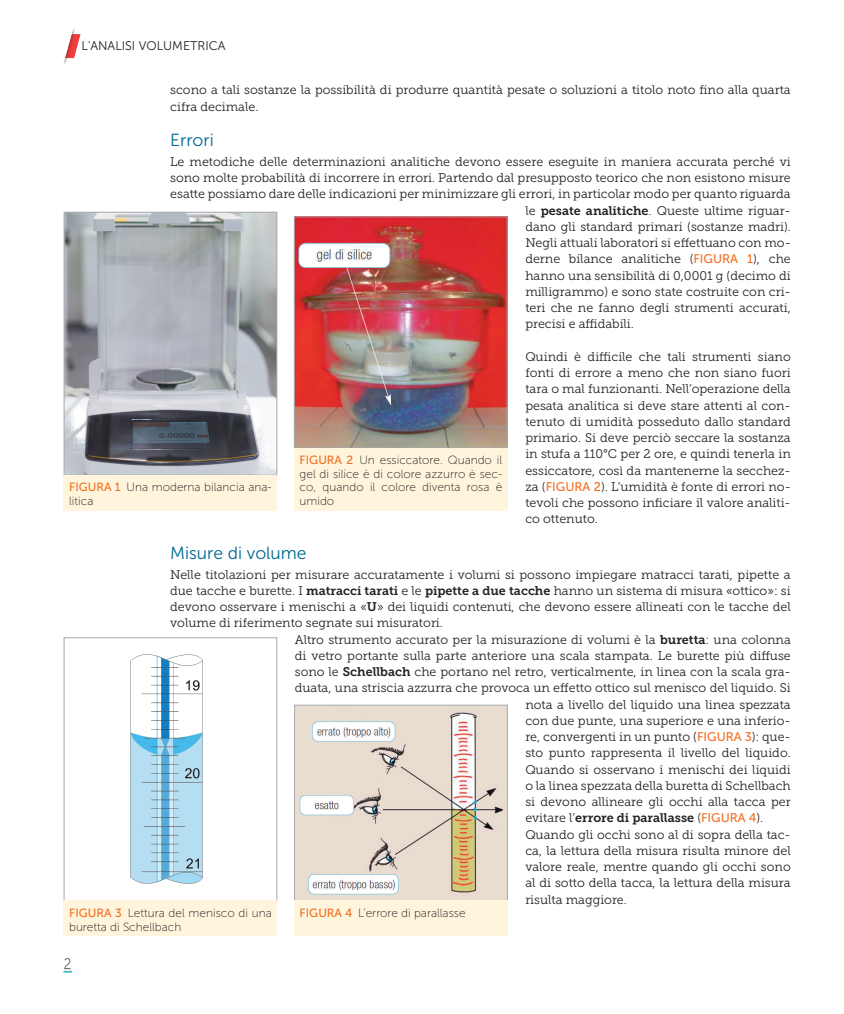
<style>
.page{position:relative;width:844px;height:1014px;background:#fff}
.page>*{position:absolute;margin:0;border:0;box-sizing:border-box;transform-origin:0 0}
.t1{font:17.5px "Museo Sans 300";color:#006991}
.t2{font:15px "Museo Sans 100";color:#231f20;scale:.9 1}
.t3{font:12.5px/16.2px "Museo Slab 300";color:#231f20;text-align:justify}
.t4{font:12.5px "Museo Slab 700";color:#231f20}
.t5{font:12.5px "Museo Sans 300";color:#231f20}
.t6{font:11.88px/13.8px "Museo Sans 100";color:#231f20}
.s1{font-family:"Museo Slab 700"}
.s2{font-family:"Museo Sans 500";color:#f36e21}
.s3{font-family:"Museo Slab 300"}
</style>
<div class="page">
<svg style="left:64px;top:969px;width:8px;height:3px"></svg>
<svg style="left:63px;top:28px;width:17px;height:37px"></svg>
<img style="left:66px;top:214px;width:209px;height:259px">
<div style="left:64px;top:212px;width:213px;height:263px;border:1px solid #a8a9ad"></div>
<div style="left:64px;top:475px;width:213px;height:35px;background:#fef5dc"></div>
<img style="left:296px;top:218px;width:209px;height:228px">
<div style="left:294px;top:216px;width:213px;height:232px;border:1px solid #a8a9ad"></div>
<div style="left:294px;top:448px;width:213px;height:62px;background:#fef5dc"></div>
<img style="left:130px;top:654px;width:73px;height:229px">
<div style="left:64px;top:637px;width:213px;height:263px;border:1px solid #a8a9ad"></div>
<div style="left:64px;top:900px;width:213px;height:35px;background:#fef5dc"></div>
<img style="left:296px;top:706px;width:209px;height:193px">
<div style="left:294px;top:704px;width:213px;height:197px;border:1px solid #a8a9ad"></div>
<div style="left:294px;top:900px;width:213px;height:35px;background:#fef5dc"></div>
<p class="t5" style="left:81px;top:39px;width:145px">L'ANALISI VOLUMETRICA</p>
<p class="t3" style="left:170px;top:82px;width:622px">scono a tali sostanze la possibilità di produrre quantità pesate o soluzioni a titolo noto fino alla quarta cifra decimale.</p>
<h1 class="t1" style="left:170px;top:130px;width:45px">Errori</h1>
<p class="t3" style="left:170px;top:153px;width:622px">Le metodiche delle determinazioni analitiche devono essere eseguite in maniera accurata perché vi</p>
<p class="t3" style="left:170px;top:170px;width:622px">sono molte probabilità di incorrere in errori. Partendo dal presupposto teorico che non esistono misure</p>
<p class="t3" style="left:170px;top:186px;width:622px">esatte possiamo dare delle indicazioni per minimizzare gli errori, in particolar modo per quanto riguarda</p>
<p class="t3" style="left:525px;top:202px;width:267px">le <span class="s1">pesate analitiche</span>. Queste ultime riguar-</p>
<p class="t3" style="left:525px;top:218px;width:267px">dano gli standard primari (sostanze madri).</p>
<p class="t3" style="left:525px;top:235px;width:267px">Negli attuali laboratori si effettuano con mo-</p>
<p class="t3" style="left:525px;top:251px;width:267px">derne bilance analitiche (<span class="s2">FIGURA 1</span>), che</p>
<p class="t3" style="left:525px;top:267px;width:267px">hanno una sensibilità di 0,0001 g (decimo di</p>
<p class="t3" style="left:525px;top:283px;width:267px">milligrammo) e sono state costruite con cri-</p>
<p class="t3" style="left:525px;top:300px;width:267px">teri che ne fanno degli strumenti accurati,</p>
<p class="t3" style="left:525px;top:316px;width:110px">precisi e affidabili.</p>
<p class="t3" style="left:525px;top:348px;width:267px">Quindi è difficile che tali strumenti siano fonti di errore a meno che non siano fuori tara o mal funzionanti. Nell’operazione della pesata analitica si deve stare attenti al con&shy;tenuto di umidità posseduto dallo standard primario. Si deve perciò seccare la sostanza in stufa a 110°C per 2 ore, e quindi tenerla in essiccatore, così da mantenerne la secchez&shy;za (<span class="s2">FIGURA 2</span>). L’umidità è fonte di errori no&shy;tevoli che possono inficiare il valore analiti&shy;co ottenuto.</p>
<h1 class="t1" style="left:170px;top:543px;width:138px">Misure di volume</h1>
<p class="t3" style="left:170px;top:566px;width:622px">Nelle titolazioni per misurare accuratamente i volumi si possono impiegare matracci tarati, pipette a</p>
<p class="t3" style="left:170px;top:582px;width:622px">due tacche e burette. I <span class="s1">matracci tarati</span> e le <span class="s1">pipette a due tacche</span> hanno un sistema di misura «ottico»: si</p>
<p class="t3" style="left:170px;top:598px;width:621px">devono osservare i menischi a «<span class="s1">U</span>» dei liquidi contenuti, che devono essere allineati con le tacche del</p>
<p class="t3" style="left:170px;top:615px;width:274px">volume di riferimento segnate sui misuratori.</p>
<p class="t3" style="left:295px;top:631px;width:497px">Altro strumento accurato per la misurazione di volumi è la <span class="s1">buretta</span>: una colonna</p>
<p class="t3" style="left:295px;top:647px;width:497px">di vetro portante sulla parte anteriore una scala stampata. Le burette più diffuse</p>
<p class="t3" style="left:295px;top:663px;width:497px">sono le <span class="s1">Schellbach</span> che portano nel retro, verticalmente, in linea con la scala gra-</p>
<p class="t3" style="left:295px;top:680px;width:497px">duata, una striscia azzurra che provoca un effetto ottico sul menisco del liquido. Si</p>
<p class="t3" style="left:525px;top:696px;width:267px">nota a livello del liquido una linea spezzata</p>
<p class="t3" style="left:525px;top:712px;width:267px">con due punte, una superiore e una inferio-</p>
<p class="t3" style="left:525px;top:728px;width:267px">re, convergenti in un punto (<span class="s2">FIGURA 3</span>): que-</p>
<p class="t3" style="left:525px;top:745px;width:267px">sto punto rappresenta il livello del liquido.</p>
<p class="t3" style="left:525px;top:761px;width:267px">Quando si osservano i menischi dei liquidi</p>
<p class="t3" style="left:525px;top:777px;width:267px">o la linea spezzata della buretta di Schellbach</p>
<p class="t3" style="left:525px;top:793px;width:267px">si devono allineare gli occhi alla tacca per</p>
<p class="t4" style="left:525px;top:811px;width:239px"><span class="s3">evitare l’</span>errore di parallasse <span class="s3">(</span><span class="s2">FIGURA 4</span><span class="s3">).</span></p>
<p class="t3" style="left:525px;top:826px;width:267px">Quando gli occhi sono al di sopra della tac&shy;ca, la lettura della misura risulta minore del valore reale, mentre quando gli occhi sono al di sotto della tacca, la lettura della misura risulta maggiore.</p>
<p class="t6" style="left:299px;top:453px;width:204px;text-align:justify"><span class="s2">FIGURA 2</span> Un essiccatore. Quando il gel di silice è di colore azzurro è sec&shy;co, quando il colore diventa rosa è umido</p>
<p class="t6" style="left:69px;top:480px;width:204px"><span class="s2">FIGURA 1</span> Una moderna bilancia ana&shy;litica</p>
<p class="t6" style="left:69px;top:906px;width:204px"><span class="s2">FIGURA 3</span> Lettura del menisco di una buretta di Schellbach</p>
<p class="t6" style="left:299px;top:906px;width:167px"><span class="s2">FIGURA 4</span> L’errore di parallasse</p>
<p class="t2" style="left:64px;top:955px;width:10px">2</p>
</div>
